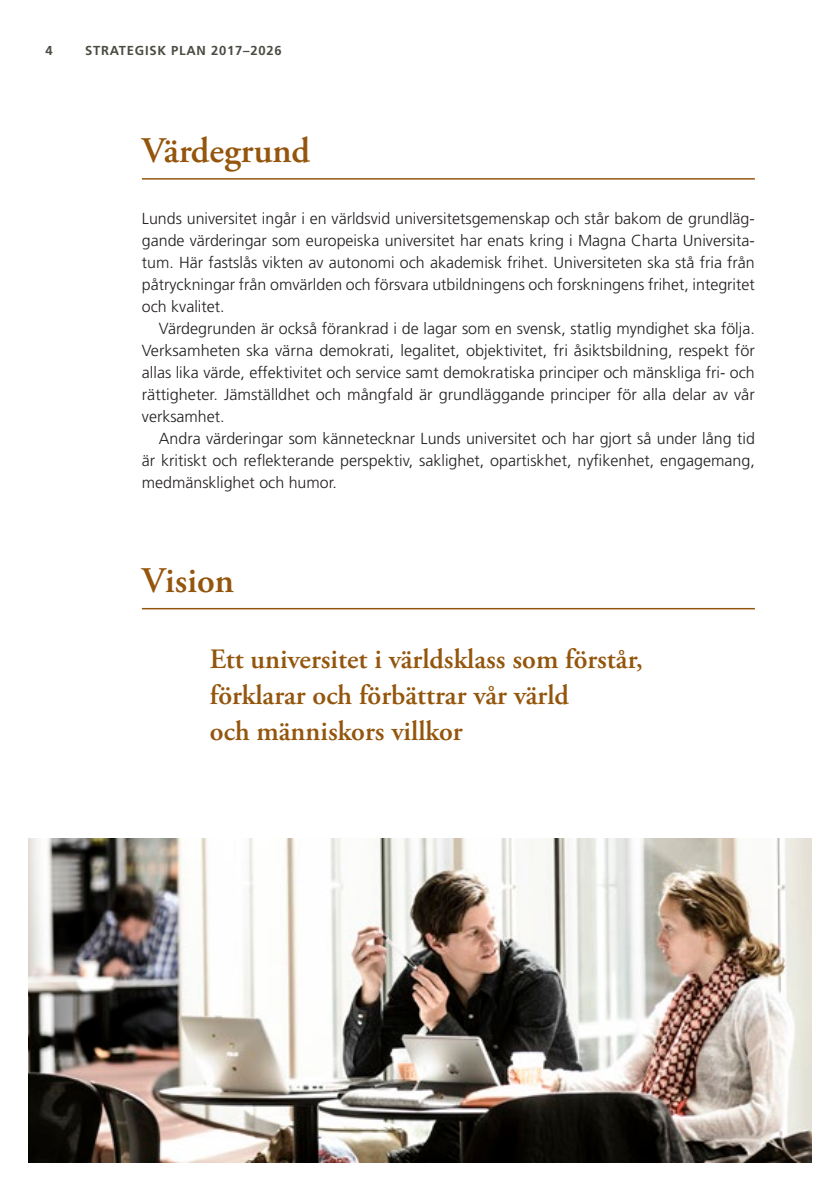
<style>
.page{position:relative;width:840px;height:1191px;background:#fff}
.page>*{position:absolute;margin:0;border:0;box-sizing:border-box;transform-origin:0 0}
.t1{font:600 36px "Adobe Garamond Pro";color:#94550c}
.t2{font:600 28px/36px "Adobe Garamond Pro";color:#94550c}
.t3{font:300 16px/22px "Frutiger LT Std";color:#231f20;text-align:justify}
.t4{font:700 13px "Frutiger LT Std";letter-spacing:.06em;color:#4c4b43}
</style>
<div class="page">
<hr style="left:142px;top:178px;width:612px;height:2px;background:#94550c">
<hr style="left:142px;top:608px;width:612px;height:1px;background:#94550c">
<img style="left:28px;top:838px;width:783px;height:324px">
<p class="t4" style="left:45px;top:43px;width:9px">4</p>
<p class="t4" style="left:85px;top:43px;width:198px">STRATEGISK PLAN 2017–2026</p>
<h1 class="t1" style="left:142px;top:130px;width:170px">Värdegrund</h1>
<p class="t3" style="left:142px;top:208px;width:614px">Lunds universitet ingår i en världsvid universitetsgemenskap och står bakom de grundläg&shy;gande värderingar som europeiska universitet har enats kring i Magna Charta Universita&shy;tum. Här fastslås vikten av autonomi och akademisk frihet. Universiteten ska stå fria från påtryckningar från omvärlden och försvara utbildningens och forskningens frihet, integritet och kvalitet.</p>
<p class="t3" style="left:142px;top:318px;width:614px;text-indent:17px">Värdegrunden är också förankrad i de lagar som en svensk, statlig myndighet ska följa.<br>Verksamheten ska värna demokrati, legalitet, objektivitet, fri åsiktsbildning, respekt för allas lika värde, effektivitet och service samt demokratiska principer och mänskliga fri- och rättigheter. Jämställdhet och mångfald är grundläggande principer för alla delar av vår verksamhet.</p>
<p class="t3" style="left:142px;top:428px;width:614px;text-indent:17px">Andra värderingar som kännetecknar Lunds universitet och har gjort så under lång tid är kritiskt och reflekterande perspektiv, saklighet, opartiskhet, nyfikenhet, engagemang, medmänsklighet och humor.</p>
<h1 class="t1" style="left:142px;top:560px;width:94px">Vision</h1>
<h2 class="t2" style="left:210px;top:641px;width:434px">Ett universitet i världsklass som förstår, förklarar och förbättrar vår värld<br>och människors villkor</h2>
</div>
